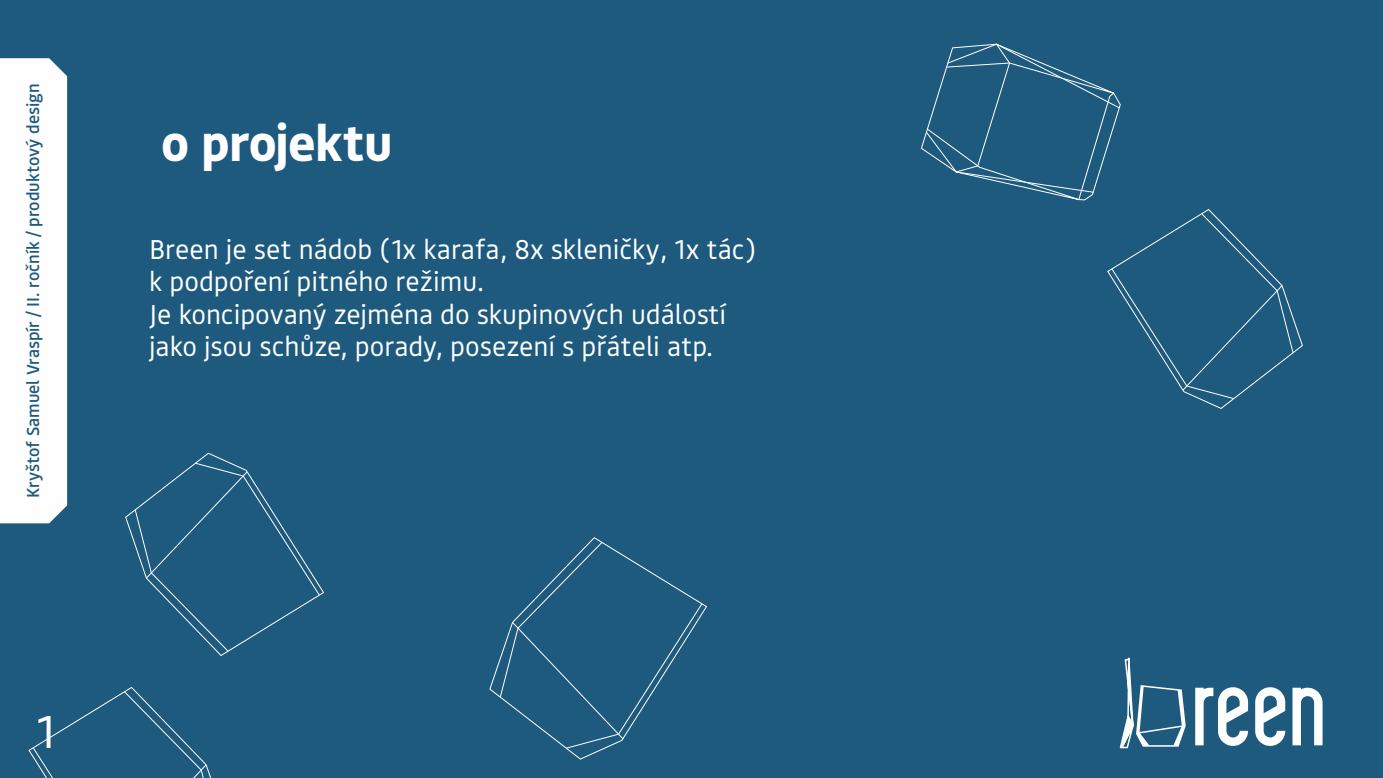
<style>
.page{position:relative;width:1383px;height:778px;background:#fff}
.page>*{position:absolute;margin:0;border:0;box-sizing:border-box;transform-origin:0 0}
.t1{font:118.8px "DELVONDEMO";color:#fefefe}
.t2{font:700 49.8px "Bould";color:#fefefe}
.t3{font:45.6px "Bould";color:#fefefe}
.t4{font:27px/32.4px "Bould";color:#fefefe}
.t5{font:500 17.1px "Bould";color:#1d5a7e}
</style>
<div class="page">
<div style="left:0;top:0;width:1382px;height:778px;background:#1d5a7e"></div>
<svg style="left:1107px;top:209px;width:196px;height:200px"></svg>
<svg style="left:921px;top:43px;width:200px;height:158px"></svg>
<svg style="left:125px;top:452px;width:199px;height:204px"></svg>
<svg style="left:489px;top:537px;width:218px;height:222px"></svg>
<svg style="left:499px;top:541px;width:204px;height:208px"></svg>
<div style="left:0;top:58px;width:67px;height:465px;background:#fefefe"></div>
<svg style="left:28px;top:686px;width:183px;height:92px"></svg>
<svg style="left:1119px;top:657px;width:67px;height:92px"></svg>
<p class="t5" style="left:23px;top:498px;width:416px;rotate:-90deg">Kryštof Samuel Vraspír / II. ročník / produktový design</p>
<h3 class="t3" style="left:36px;top:704px;width:21px">1</h3>
<h2 class="t2" style="left:161px;top:114px;width:232px">o projektu</h2>
<p class="t4" style="left:149px;top:233px;width:609px">Breen je set nádob (1x karafa, 8x skleničky, 1x tác) k podpoření pitného režimu.<br>Je koncipovaný zejména do skupinových událostí jako jsou schůze, porady, posezení s přáteli atp.</p>
<h1 class="t1" style="left:1191px;top:656px;width:136px">reen</h1>
</div>
